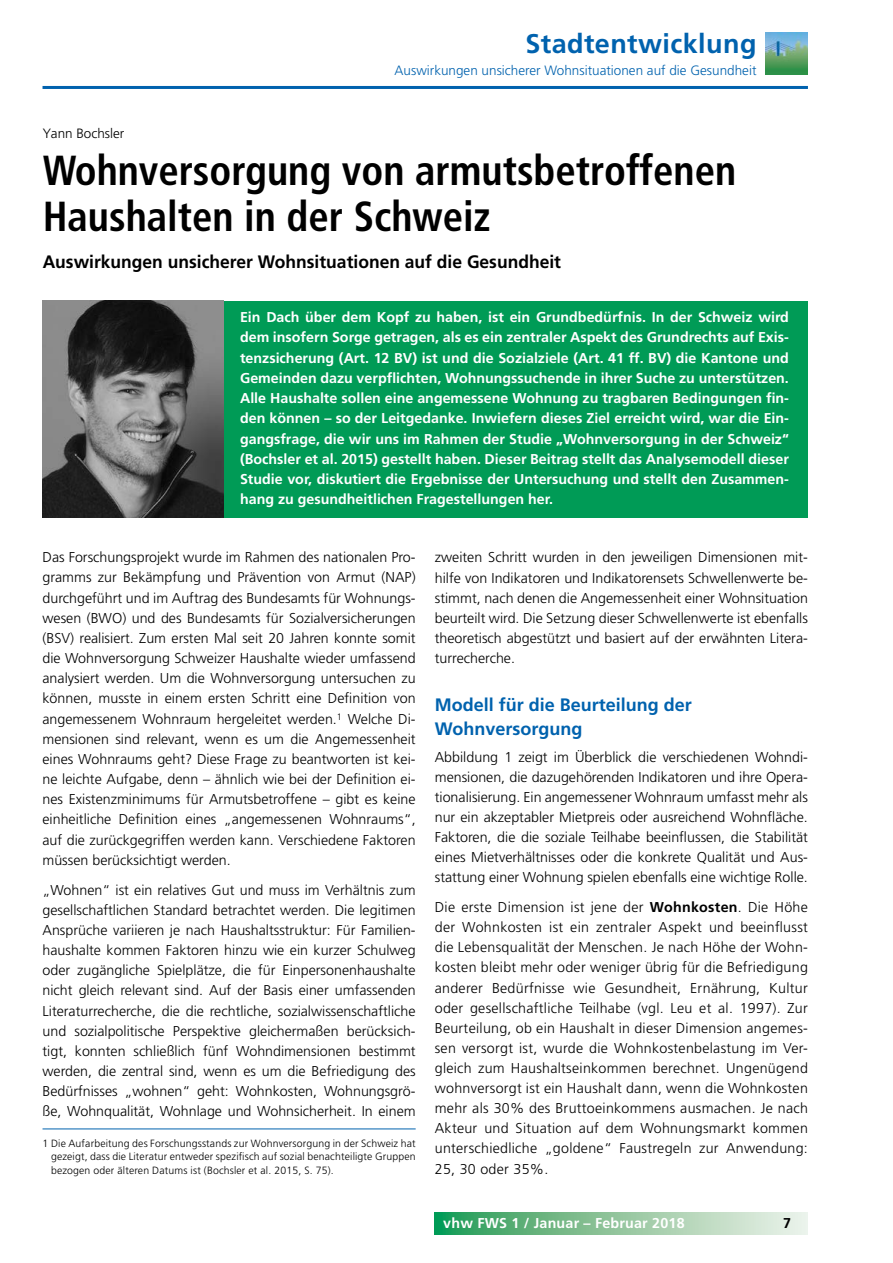
<style>
.page{position:relative;width:893px;height:1263px;background:#fff}
.page>*{position:absolute;margin:0;border:0;box-sizing:border-box;transform-origin:0 0}
.t1{font:700 condensed 42px/46.5px "Frutiger LT";color:#000}
.t2{font:700 27px "Frutiger LT";letter-spacing:.015em;color:#0062ae}
.t3{font:700 18px "Frutiger LT";color:#000}
.t4{font:700 18px/24.6px "Frutiger LT";color:#0062ae}
.t5{font:300 14.25px/20.1px "Frutiger LT";color:#000;text-align:justify}
.t6{font:700 14.25px/20.2px "Frutiger LT";color:#fff;text-align:justify}
.t7{font:700 14.25px "Frutiger LT";color:#000}
.t8{font:300 13.5px "Frutiger LT";color:#0062ae}
.t9{font:300 13.5px "Frutiger CE";color:#000}
.t10{font:300 10.5px/13.5px "Frutiger LT";letter-spacing:.015em;color:#000;text-align:justify}
.s1{font-weight:700}
</style>
<div class="page">
<hr style="left:43px;top:86px;width:765px;height:3px;background:#0062ae">
<svg style="left:435px;top:1213px;width:373px;height:21px;background:#8ec69f"></svg>
<img style="left:766px;top:32px;width:42px;height:43px">
<hr style="left:43px;top:1129px;width:373px;height:1px;background:#0062ae">
<div style="left:43px;top:301px;width:765px;height:217px;background:#009b56"></div>
<img style="left:43px;top:301px;width:180px;height:217px">
<h2 class="t2" style="left:525px;top:28px;width:233px">Stadtentwicklung</h2>
<p class="t8" style="left:395px;top:62px;width:363px">Auswirkungen unsicherer Wohnsituationen auf die Gesundheit</p>
<p class="t9" style="left:43px;top:126px;width:83px">Yann Bochsler</p>
<h1 class="t1" style="left:43px;top:147px;width:695px">Wohnversorgung von armutsbetroffenen<br>Haushalten in der Schweiz</h1>
<p class="t3" style="left:43px;top:251px;width:520px">Auswirkungen unsicherer Wohnsituationen auf die Gesundheit</p>
<p class="t6" style="left:240px;top:307px;width:550px">Ein Dach über dem Kopf zu haben, ist ein Grundbedürfnis. In der Schweiz wird dem insofern Sorge getragen, als es ein zentraler Aspekt des Grundrechts auf Exis&shy;tenzsicherung (Art. 12 BV) ist und die Sozialziele (Art. 41 ff. BV) die Kantone und Gemeinden dazu verpflichten, Wohnungssuchende in ihrer Suche zu unterstützen.<br>Alle Haushalte sollen eine angemessene Wohnung zu tragbaren Bedingungen fin&shy;den können – so der Leitgedanke. Inwiefern dieses Ziel erreicht wird, war die Ein&shy;gangsfrage, die wir uns im Rahmen der Studie „Wohnversorgung in der Schweiz“ (Bochsler et al. 2015) gestellt haben. Dieser Beitrag stellt das Analysemodell dieser Studie vor, diskutiert die Ergebnisse der Untersuchung und stellt den Zusammen&shy;hang zu gesundheitlichen Fragestellungen her.</p>
<p class="t5" style="left:43px;top:548px;width:375px">Das Forschungsprojekt wurde im Rahmen des nationalen Pro&shy;gramms zur Bekämpfung und Prävention von Armut (NAP) durchgeführt und im Auftrag des Bundesamts für Wohnungs&shy;wesen (BWO) und des Bundesamts für Sozialversicherungen (BSV) realisiert. Zum ersten Mal seit 20 Jahren konnte somit die Wohnversorgung Schweizer Haushalte wieder umfassend analysiert werden. Um die Wohnversorgung untersuchen zu können, musste in einem ersten Schritt eine Definition von angemessenem Wohnraum hergeleitet werden.<sup>1</sup> Welche Di&shy;mensionen sind relevant, wenn es um die Angemessenheit eines Wohnraums geht? Diese Frage zu beantworten ist kei&shy;ne leichte Aufgabe, denn – ähnlich wie bei der Definition ei&shy;nes Existenzminimums für Armutsbetroffene – gibt es keine einheitliche Definition eines „angemessenen Wohnraums“, auf die zurückgegriffen werden kann. Verschiedene Faktoren müssen berücksichtigt werden.</p>
<p class="t5" style="left:43px;top:880px;width:375px">„Wohnen“ ist ein relatives Gut und muss im Verhältnis zum gesellschaftlichen Standard betrachtet werden. Die legitimen Ansprüche variieren je nach Haushaltsstruktur: Für Familien&shy;haushalte kommen Faktoren hinzu wie ein kurzer Schulweg oder zugängliche Spielplätze, die für Einpersonenhaushalte nicht gleich relevant sind. Auf der Basis einer umfassenden Literaturrecherche, die die rechtliche, sozialwissenschaftliche und sozialpolitische Perspektive gleichermaßen berücksich&shy;tigt, konnten schließlich fünf Wohndimensionen bestimmt werden, die zentral sind, wenn es um die Befriedigung des Bedürfnisses „wohnen“ geht: Wohnkosten, Wohnungsgrö&shy;ße, Wohnqualität, Wohnlage und Wohnsicherheit. In einem</p>
<p class="t10" style="left:51px;top:1136px;width:366px;text-indent:-9px">1 Die Aufarbeitung des Forschungsstands zur Wohnversorgung in der Schweiz hat gezeigt, dass die Literatur entweder spezifisch auf sozial benachteiligte Gruppen bezogen oder älteren Datums ist (Bochsler et al. 2015, S. 75).</p>
<p class="t5" style="left:435px;top:548px;width:375px">zweiten Schritt wurden in den jeweiligen Dimensionen mit&shy;hilfe von Indikatoren und Indikatorensets Schwellenwerte be&shy;stimmt, nach denen die Angemessenheit einer Wohnsituation beurteilt wird. Die Setzung dieser Schwellenwerte ist ebenfalls theoretisch abgestützt und basiert auf der erwähnten Litera&shy;turrecherche.</p>
<p class="t4" style="left:435px;top:692px;width:259px">Modell für die Beurteilung der<br>Wohnversorgung</p>
<p class="t5" style="left:435px;top:747px;width:375px">Abbildung 1 zeigt im Überblick die verschiedenen Wohndi&shy;mensionen, die dazugehörenden Indikatoren und ihre Opera&shy;tionalisierung. Ein angemessener Wohnraum umfasst mehr als nur ein akzeptabler Mietpreis oder ausreichend Wohnfläche.<br>Faktoren, die die soziale Teilhabe beeinflussen, die Stabilität eines Mietverhältnisses oder die konkrete Qualität und Aus&shy;stattung einer Wohnung spielen ebenfalls eine wichtige Rolle.</p>
<p class="t5" style="left:435px;top:897px;width:375px">Die erste Dimension ist jene der <span class="s1">Wohnkosten</span>. Die Höhe der Wohnkosten ist ein zentraler Aspekt und beeinflusst die Lebensqualität der Menschen. Je nach Höhe der Wohn&shy;kosten bleibt mehr oder weniger übrig für die Befriedigung anderer Bedürfnisse wie Gesundheit, Ernährung, Kultur oder gesellschaftliche Teilhabe (vgl. Leu et al. 1997). Zur Beurteilung, ob ein Haushalt in dieser Dimension angemes&shy;sen versorgt ist, wurde die Wohnkostenbelastung im Ver&shy;gleich zum Haushaltseinkommen berechnet. Ungenügend wohnversorgt ist ein Haushalt dann, wenn die Wohnkosten mehr als 30% des Bruttoeinkommens ausmachen. Je nach Akteur und Situation auf dem Wohnungsmarkt kommen unterschiedliche „goldene“ Faustregeln zur Anwendung:<br>25, 30 oder 35%.</p>
<p class="t6" style="left:443px;top:1213px;width:243px">vhw FWS 1 / Januar – Februar 2018</p>
<p class="t7" style="left:783px;top:1214px;width:9px">7</p>
</div>
